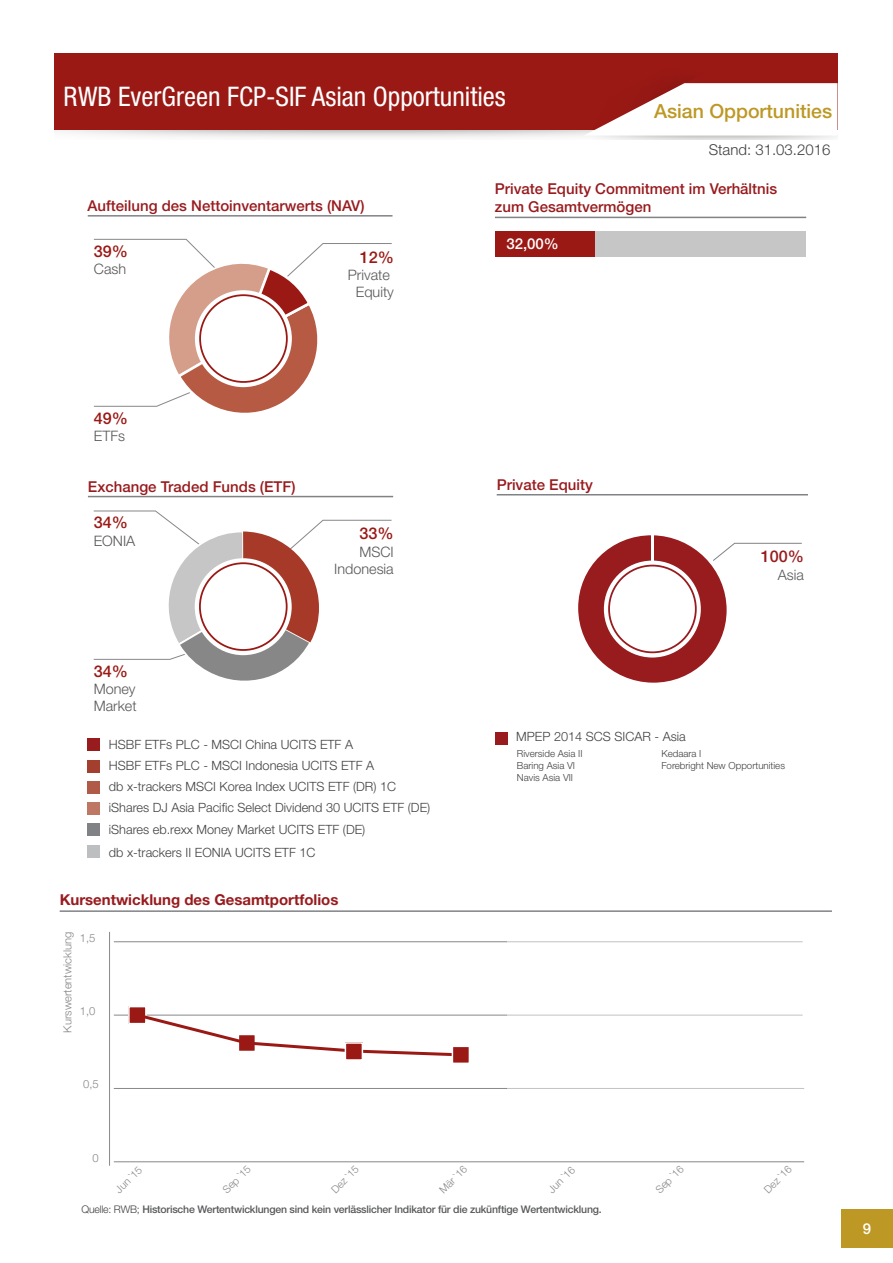
<style>
.page{position:relative;width:893px;height:1263px;background:#fff}
.page>*{position:absolute;margin:0;border:0;box-sizing:border-box;transform-origin:0 0}
.t1{font:condensed 27px "Helvetica Neue LT Pro";color:#fff}
.t2{font:500 19.5px "Helvetica Neue LT Pro";color:#bd9825}
.t3{font:500 16.2px "Helvetica Neue LT Pro";color:#9a1915}
.t4{font:500 16.2px "Helvetica Neue LT Pro";color:#981b1e}
.t5{font:500 15px/18px "Helvetica Neue LT Pro";color:#981b1e}
.t6{font:700 15px "Helvetica Neue LT Pro";color:#981b1e}
.t7{font:300 15px "Helvetica Neue LT Pro";color:#414042}
.t8{font:500 15px "Helvetica Neue LT Pro";color:#fff}
.t9{font:300 14.4px/17.2px "Helvetica Neue LT Pro";color:#575756;text-align:center}
.t10{font:300 14.4px "Helvetica Neue LT Pro";color:#58595b}
.t11{font:300 12.75px/21.3px "Helvetica Neue LT Pro";color:#414042}
.t12{font:300 11.25px "Helvetica Neue LT Pro";color:#878787}
.t13{font:500 10.5px "Helvetica Neue LT Pro";letter-spacing:-.02em;color:#58595b}
.t14{font:300 10.5px "Helvetica Neue LT Pro";color:#878787}
.t15{font:300 9.75px/11.7px "Helvetica Neue LT Pro";color:#414042}
.s1{font-weight:300;color:#414042}
</style>
<div class="page">
<div style="left:841px;top:1210px;width:52px;height:38px;background:#bd9825"></div>
<svg style="left:54px;top:130px;width:512px;height:8px"></svg>
<div style="left:54px;top:53px;width:783px;height:77px;background:#9a1915"></div>
<svg style="left:593px;top:136px;width:244px;height:4px"></svg>
<svg style="left:549px;top:83px;width:288px;height:53px"></svg>
<hr style="left:60px;top:910px;width:772px;height:2px;background:#808285">
<hr style="left:113px;top:1161px;width:691px;height:1px;background:#878787">
<hr style="left:109px;top:932px;width:1px;height:234px;background:#878787">
<hr style="left:113px;top:1088px;width:691px;height:1px;background:#878787">
<hr style="left:111px;top:1015px;width:692px;height:1px;background:#878787">
<hr style="left:111px;top:941px;width:692px;height:1px;background:#878787">
<hr style="left:111px;top:929px;width:3px;height:251px;background:#fff">
<div style="left:129px;top:1006px;width:17px;height:17px;background:#9a1915"></div>
<div style="left:128px;top:1006px;width:19px;height:18px;border:2px solid #fff"></div>
<div style="left:507px;top:919px;width:308px;height:238px;background:#fff"></div>
<svg style="left:134px;top:1011px;width:330px;height:45px"></svg>
<div style="left:345px;top:1043px;width:17px;height:17px;background:#9a1915"></div>
<div style="left:345px;top:1042px;width:18px;height:19px;border:2px solid #fff"></div>
<div style="left:452px;top:1046px;width:17px;height:17px;background:#9a1915"></div>
<div style="left:452px;top:1045px;width:18px;height:19px;border:2px solid #fff"></div>
<hr style="left:88px;top:215px;width:304px;height:2px;background:#808285">
<svg style="left:93px;top:238px;width:299px;height:175px"></svg>
<svg style="left:195px;top:290px;width:97px;height:97px"></svg>
<div style="left:200px;top:295px;width:87px;height:87px;background:#fff;border-radius:50%"></div>
<div style="left:199px;top:294px;width:89px;height:89px;border:2px solid #9a1915;border-radius:50%"></div>
<hr style="left:495px;top:217px;width:311px;height:1px;background:#808285">
<div style="left:495px;top:232px;width:310px;height:25px;background:#c6c6c6"></div>
<div style="left:495px;top:232px;width:99px;height:25px;background:#9a1915"></div>
<hr style="left:497px;top:494px;width:311px;height:1px;background:#808285">
<svg style="left:578px;top:535px;width:224px;height:148px"></svg>
<svg style="left:604px;top:561px;width:97px;height:96px"></svg>
<div style="left:609px;top:566px;width:87px;height:86px;background:#fff;border-radius:50%"></div>
<div style="left:608px;top:565px;width:89px;height:88px;border:2px solid #981b1e;border-radius:50%"></div>
<div style="left:495px;top:732px;width:13px;height:13px;background:#981b1e"></div>
<hr style="left:88px;top:496px;width:305px;height:1px;background:#808285">
<svg style="left:93px;top:510px;width:299px;height:171px"></svg>
<svg style="left:195px;top:558px;width:97px;height:97px"></svg>
<div style="left:200px;top:563px;width:87px;height:87px;background:#fff;border-radius:50%"></div>
<div style="left:199px;top:562px;width:89px;height:89px;border:2px solid #9a1915;border-radius:50%"></div>
<div style="left:88px;top:845px;width:12px;height:13px;background:#bcbec0"></div>
<div style="left:88px;top:738px;width:12px;height:13px;background:#981b1e"></div>
<div style="left:88px;top:760px;width:12px;height:12px;background:#a43e2f"></div>
<div style="left:88px;top:781px;width:12px;height:13px;background:#b05b48"></div>
<div style="left:88px;top:802px;width:12px;height:13px;background:#be7763"></div>
<div style="left:88px;top:823px;width:12px;height:13px;background:#808285"></div>
<h1 class="t1" style="left:64px;top:81px;width:444px">RWB EverGreen FCP-SIF Asian Opportunities</h1>
<h2 class="t2" style="left:654px;top:99px;width:180px">Asian Opportunities</h2>
<p class="t7" style="left:709px;top:140px;width:123px">Stand: 31.03.2016</p>
<p class="t5" style="left:88px;top:196px;width:278px">Aufteilung des Nettoinventarwerts (NAV)</p>
<p class="t3" style="left:360px;top:247px;width:36px">12%</p>
<p class="t9" style="left:348px;top:266px;width:48px">Private<br>Equity</p>
<p class="t3" style="left:94px;top:241px;width:36px">39%</p>
<p class="t9" style="left:94px;top:260px;width:34px">Cash</p>
<p class="t5" style="left:495px;top:180px;width:284px">Private Equity Commitment im Verhältnis zum Gesamtvermögen</p>
<p class="t8" style="left:506px;top:235px;width:54px">32,00%</p>
<p class="t3" style="left:94px;top:408px;width:36px">49%</p>
<p class="t9" style="left:94px;top:427px;width:33px">ETFs</p>
<p class="t5" style="left:88px;top:477px;width:209px">Exchange Traded Funds (ETF)</p>
<p class="t3" style="left:94px;top:513px;width:36px">34%</p>
<p class="t9" style="left:94px;top:531px;width:43px">EONIA</p>
<p class="t3" style="left:94px;top:661px;width:36px">34%</p>
<p class="t9" style="left:94px;top:680px;width:44px;text-align:left">Money<br>Market</p>
<p class="t3" style="left:360px;top:524px;width:36px">33%</p>
<p class="t9" style="left:334px;top:542px;width:61px;text-align:right">MSCI<br>Indonesia</p>
<p class="t11" style="left:109px;top:733px;width:246px">HSBF ETFs PLC - MSCI China UCITS ETF A</p>
<p class="t11" style="left:109px;top:754px;width:323px">HSBF ETFs PLC - MSCI Indonesia UCITS ETF A<br>db x-trackers MSCI Korea Index UCITS ETF (DR) 1C iShares DJ Asia Pacific Select Dividend 30 UCITS ETF (DE)</p>
<p class="t11" style="left:109px;top:818px;width:258px">iShares eb.rexx Money Market UCITS ETF (DE)</p>
<p class="t11" style="left:109px;top:841px;width:208px">db x-trackers II EONIA UCITS ETF 1C</p>
<p class="t6" style="left:60px;top:891px;width:280px">Kursentwicklung des Gesamtportfolios</p>
<p class="t12" style="left:61px;top:1033px;width:102px;rotate:-90deg">Kurswertentwicklung</p>
<p class="t12" style="left:80px;top:931px;width:17px">1,5</p>
<p class="t12" style="left:80px;top:1004px;width:17px">1,0</p>
<p class="t12" style="left:83px;top:1077px;width:17px">0,5</p>
<p class="t12" style="left:93px;top:1151px;width:8px">0</p>
<p class="t5" style="left:497px;top:475px;width:98px">Private Equity</p>
<p class="t11" style="left:516px;top:726px;width:171px">MPEP 2014 SCS SICAR - Asia</p>
<p class="t4" style="left:761px;top:547px;width:45px">100%</p>
<p class="t10" style="left:778px;top:566px;width:28px">Asia</p>
<p class="t15" style="left:517px;top:747px;width:67px">Riverside Asia II<br>Baring Asia VI<br>Navis Asia VII</p>
<p class="t15" style="left:661px;top:747px;width:125px">Kedaara I<br>Forebright New Opportunities</p>
<p class="t14" style="left:112px;top:1187px;width:35px;rotate:-45deg">Jun `15</p>
<p class="t14" style="left:220px;top:1187px;width:36px;rotate:-45deg">Sep `15</p>
<p class="t14" style="left:328px;top:1187px;width:36px;rotate:-45deg">Dez `15</p>
<p class="t14" style="left:437px;top:1187px;width:36px;rotate:-45deg">Mär `16</p>
<p class="t14" style="left:545px;top:1187px;width:35px;rotate:-45deg">Jun `16</p>
<p class="t14" style="left:653px;top:1187px;width:36px;rotate:-45deg">Sep `16</p>
<p class="t14" style="left:761px;top:1187px;width:36px;rotate:-45deg">Dez `16</p>
<p class="t13" style="left:82px;top:1203px;width:522px"><span class="s1">Quelle: RWB;</span> Historische Wertentwicklungen sind kein verlässlicher Indikator für die zukünftige Wertentwicklung.</p>
<p class="t8" style="left:863px;top:1220px;width:10px">9</p>
</div>
